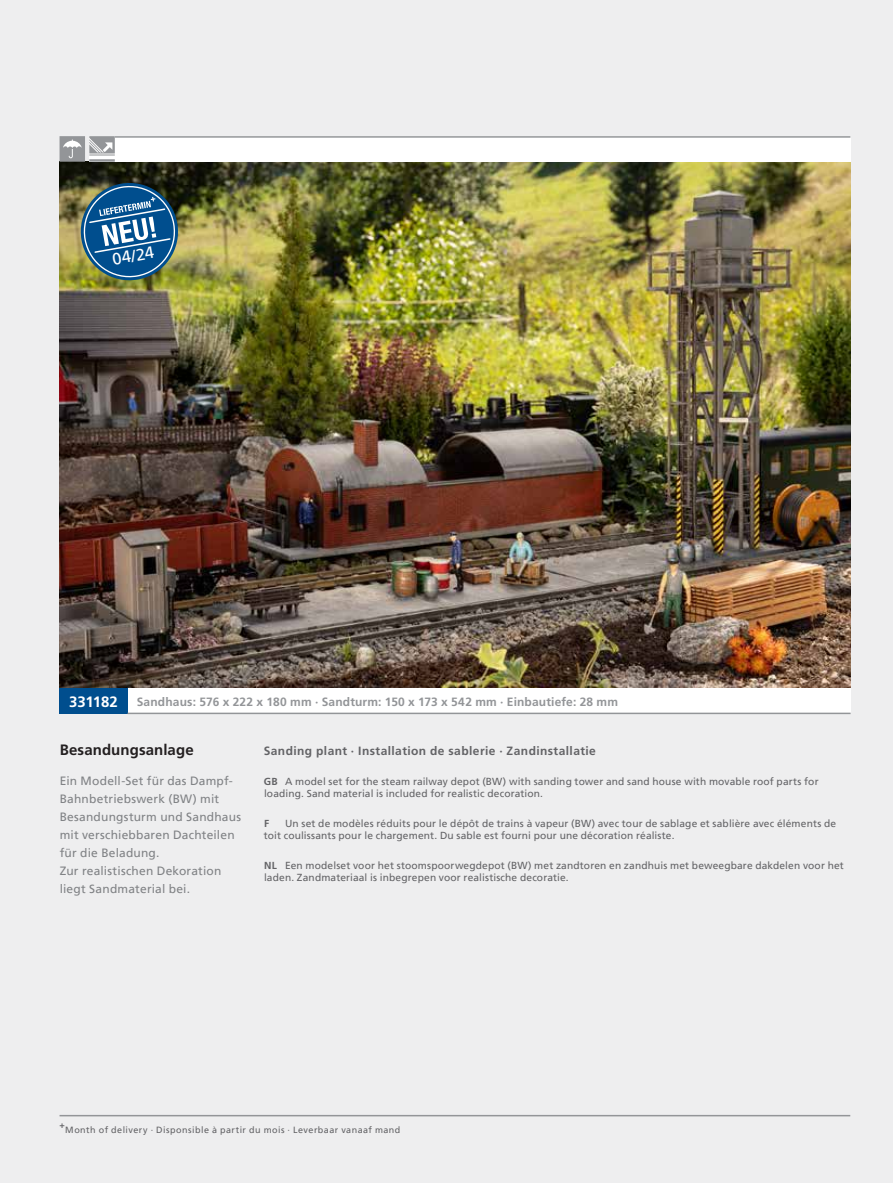
<style>
.page{position:relative;width:893px;height:1183px;background:#fff}
.page>*{position:absolute;margin:0;border:0;box-sizing:border-box;transform-origin:0 0}
.t1{font:16.5px "Frutiger LT";color:#fff}
.t2{font:700 15px "Frutiger";letter-spacing:.005em;color:#231f20}
.t3{font:700 15px "Frutiger";letter-spacing:-.015em;color:#fff}
.t4{font:12px/18px "Frutiger LT";letter-spacing:.015em;color:#808285}
.t5{font:700 12px "Frutiger";letter-spacing:.015em;color:#939598}
.t6{font:700 12px "Frutiger";letter-spacing:.035em;color:#636366}
.t7{font:10.2px/12px "Frutiger LT";letter-spacing:.015em;color:#636366}
.t8{font:700 10.2px "Frutiger";color:#636366}
.t9{font:9px "Frutiger LT";letter-spacing:.05em;color:#636366}
.t10{font:700 9px "Frutiger";color:#636366}
.s1{font-family:"Frutiger";font-weight:700}
</style>
<div class="page">
<div style="left:0;top:0;width:893px;height:1182px;background:#eeeeef"></div>
<hr style="left:60px;top:1114px;width:790px;height:2px;background:#939598">
<img style="left:60px;top:162px;width:791px;height:526px">
<div style="left:114px;top:136px;width:736px;height:26px;background:#fff"></div>
<hr style="left:114px;top:136px;width:736px;height:2px;background:#939598">
<div style="left:60px;top:688px;width:68px;height:26px;background:#004e8e"></div>
<div style="left:128px;top:688px;width:723px;height:26px;background:#fff"></div>
<hr style="left:128px;top:712px;width:723px;height:2px;background:#939598">
<svg style="left:81px;top:183px;width:97px;height:97px;background:#3e6f8b"></svg>
<svg style="left:60px;top:136px;width:55px;height:26px"></svg>
<h1 class="t1" style="left:111px;top:250px;width:44px;rotate:-10deg">04/24</h1>
<h2 class="t3" style="left:69px;top:692px;width:50px">331182</h2>
<p class="t5" style="left:137px;top:694px;width:483px">Sandhaus: 576 x 222 x 180 mm · Sandturm: 150 x 173 x 542 mm · Einbautiefe: 28 mm</p>
<h2 class="t2" style="left:60px;top:740px;width:135px">Besandungsanlage</h2>
<p class="t4" style="left:60px;top:771px;width:183px">Ein Modell-Set für das Dampf-<br>Bahnbetriebswerk (BW) mit<br>Besandungsturm und Sandhaus mit verschiebbaren Dachteilen für die Beladung.<br>Zur realistischen Dekoration liegt Sandmaterial bei.</p>
<p class="t6" style="left:264px;top:743px;width:334px">Sanding plant · Installation de sablerie · Zandinstallatie</p>
<p class="t7" style="left:264px;top:775px;width:556px"><span class="s1">GB</span> A model set for the steam railway depot (BW) with sanding tower and sand house with movable roof parts for loading. Sand material is included for realistic decoration.</p>
<p class="t8" style="left:264px;top:817px;width:7px">F</p>
<p class="t7" style="left:264px;top:817px;width:574px;text-indent:21px">Un set de modèles réduits pour le dépôt de trains à vapeur (BW) avec tour de sablage et sablière avec éléments de toit coulissants pour le chargement. Du sable est fourni pour une décoration réaliste.</p>
<p class="t7" style="left:264px;top:859px;width:581px"><span class="s1">NL</span> Een modelset voor het stoomspoorwegdepot (BW) met zandtoren en zandhuis met beweegbare dakdelen voor het laden. Zandmateriaal is inbegrepen voor realistische decoratie.</p>
<p class="t10" style="left:60px;top:1119px;width:7px">+</p>
<p class="t9" style="left:65px;top:1124px;width:337px">Month of delivery · Disponsible à partir du mois · Leverbaar vanaaf mand</p>
</div>
